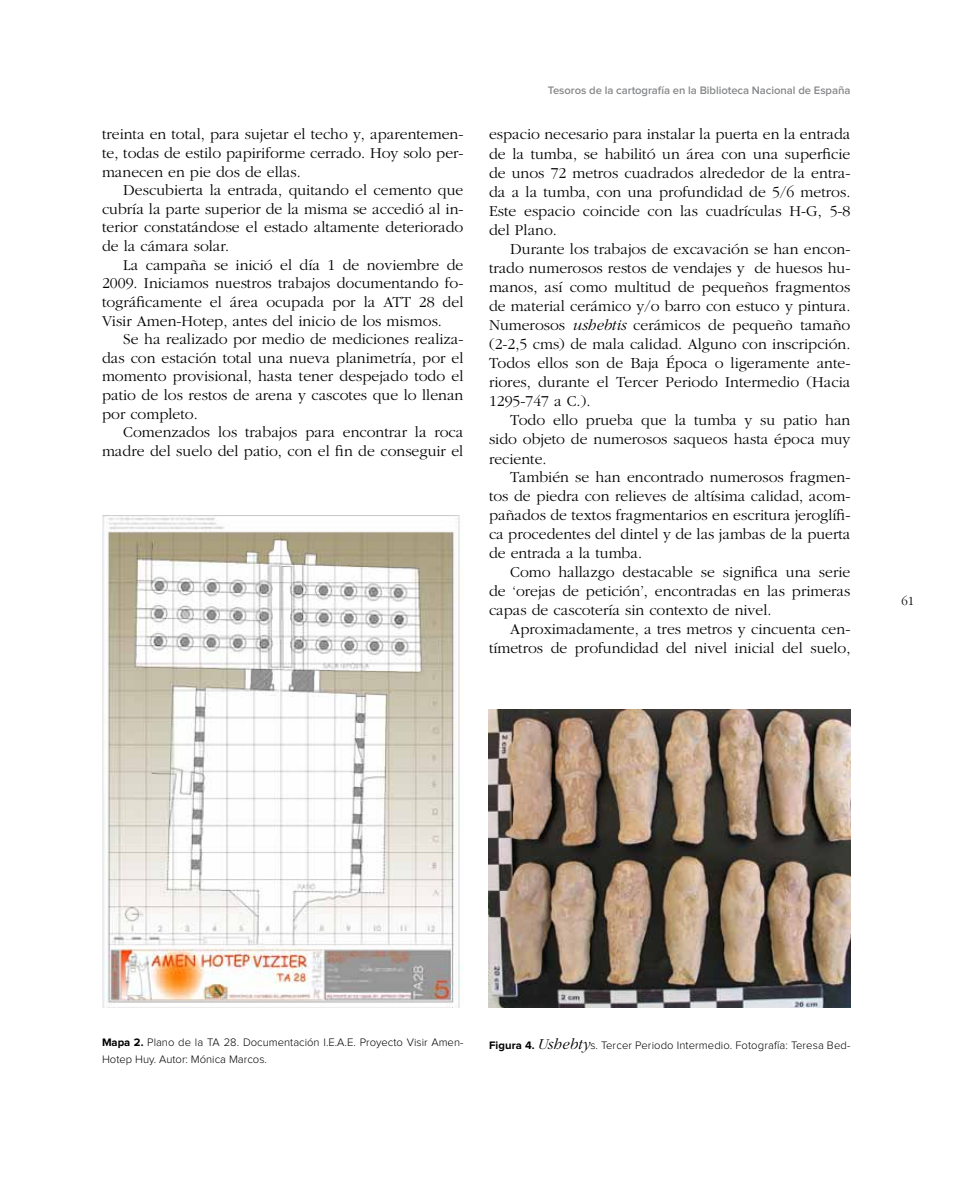
<style>
.page{position:relative;width:978px;height:1191px;background:#fff}
.page>*{position:absolute;margin:0;border:0;box-sizing:border-box;transform-origin:0 0}
.t1{font:300 15.75px/19px "Garamond";color:#000;text-align:justify}
.t2{font:300 12.75px "Garamond";color:#000}
.t3{font:300 11.25px/17.7px "Proxima Nova";color:#000}
.t4{font:600 11.25px "Proxima Nova";letter-spacing:-.005em;color:#87888a}
.s1{font-style:italic}
.s2{font-weight:700}
.s3{font-family:"Garamond";font-style:italic;font-size:15.75px}
</style>
<div class="page">
<img style="left:489px;top:709px;width:361px;height:298px">
<img style="left:102px;top:516px;width:360px;height:491px">
<p class="t1" style="left:102px;top:125px;width:363px;line-height:18.6px">treinta en total, para sujetar el techo y, aparentemen&shy;te, todas de estilo papiriforme cerrado. Hoy solo per&shy;manecen en pie dos de ellas.</p>
<p class="t1" style="left:102px;top:181px;width:363px;line-height:18.6px;text-indent:21px">Descubierta la entrada, quitando el cemento que cubría la parte superior de la misma se accedió al in&shy;terior constatándose el estado altamente deteriorado de la cámara solar.</p>
<p class="t1" style="left:102px;top:256px;width:363px;line-height:18.6px;text-indent:21px">La campaña se inició el día 1 de noviembre de 2009. Iniciamos nuestros trabajos documentando fo&shy;tográficamente el área ocupada por la ATT 28 del Visir Amen-Hotep, antes del inicio de los mismos.</p>
<p class="t1" style="left:102px;top:330px;width:363px;line-height:18.6px;text-indent:21px">Se ha realizado por medio de mediciones realiza&shy;das con estación total una nueva planimetría, por el momento provisional, hasta tener despejado todo el patio de los restos de arena y cascotes que lo llenan por completo.</p>
<p class="t1" style="left:102px;top:423px;width:363px;text-align:right">Comenzados los trabajos para encontrar la roca madre del suelo del patio, con el fin de conseguir el</p>
<p class="t4" style="left:548px;top:85px;width:304px">Tesoros de la cartografía en la Biblioteca Nacional de España</p>
<p class="t1" style="left:489px;top:125px;width:363px">espacio necesario para instalar la puerta en la entrada de la tumba, se habilitó un área con una superficie de unos 72 metros cuadrados alrededor de la entra&shy;da a la tumba, con una profundidad de 5/6 metros.<br>Este espacio coincide con las cuadrículas H-G, 5-8 del Plano.</p>
<p class="t1" style="left:489px;top:240px;width:363px;text-indent:21px">Durante los trabajos de excavación se han encon&shy;trado numerosos restos de vendajes y de huesos hu&shy;manos, así como multitud de pequeños fragmentos de material cerámico y/o barro con estuco y pintura.<br>Numerosos <span class="s1">ushebtis</span> cerámicos de pequeño tamaño (2-2,5 cms) de mala calidad. Alguno con inscripción.<br>Todos ellos son de Baja Época o ligeramente ante&shy;riores, durante el Tercer Periodo Intermedio (Hacia 1295-747 a C.).</p>
<p class="t1" style="left:489px;top:411px;width:363px;text-indent:21px">Todo ello prueba que la tumba y su patio han sido objeto de numerosos saqueos hasta época muy reciente.</p>
<p class="t1" style="left:489px;top:468px;width:363px;text-indent:21px">También se han encontrado numerosos fragmen&shy;tos de piedra con relieves de altísima calidad, acom&shy;pañados de textos fragmentarios en escritura jeroglífi&shy;ca procedentes del dintel y de las jambas de la puerta de entrada a la tumba.</p>
<p class="t1" style="left:489px;top:563px;width:363px;text-indent:21px">Como hallazgo destacable se significa una serie de ‘orejas de petición’, encontradas en las primeras capas de cascotería sin contexto de nivel.</p>
<p class="t1" style="left:489px;top:619px;width:363px;text-align:right">Aproximadamente, a tres metros y cincuenta cen&shy;tímetros de profundidad del nivel inicial del suelo,</p>
<p class="t2" style="left:901px;top:594px;width:14px">61</p>
<p class="t3" style="left:102px;top:1033px;width:363px"><span class="s2">Mapa 2.</span> Plano de la TA 28. Documentación I.E.A.E. Proyecto Visir Amen-<br>Hotep Huy. Autor: Mónica Marcos.</p>
<p class="t3" style="left:489px;top:1036px;width:363px"><span class="s2">Figura 4.</span> <span class="s3">Ushebty</span>s. Tercer Periodo Intermedio. Fotografía: Teresa Bed-</p>
</div>
